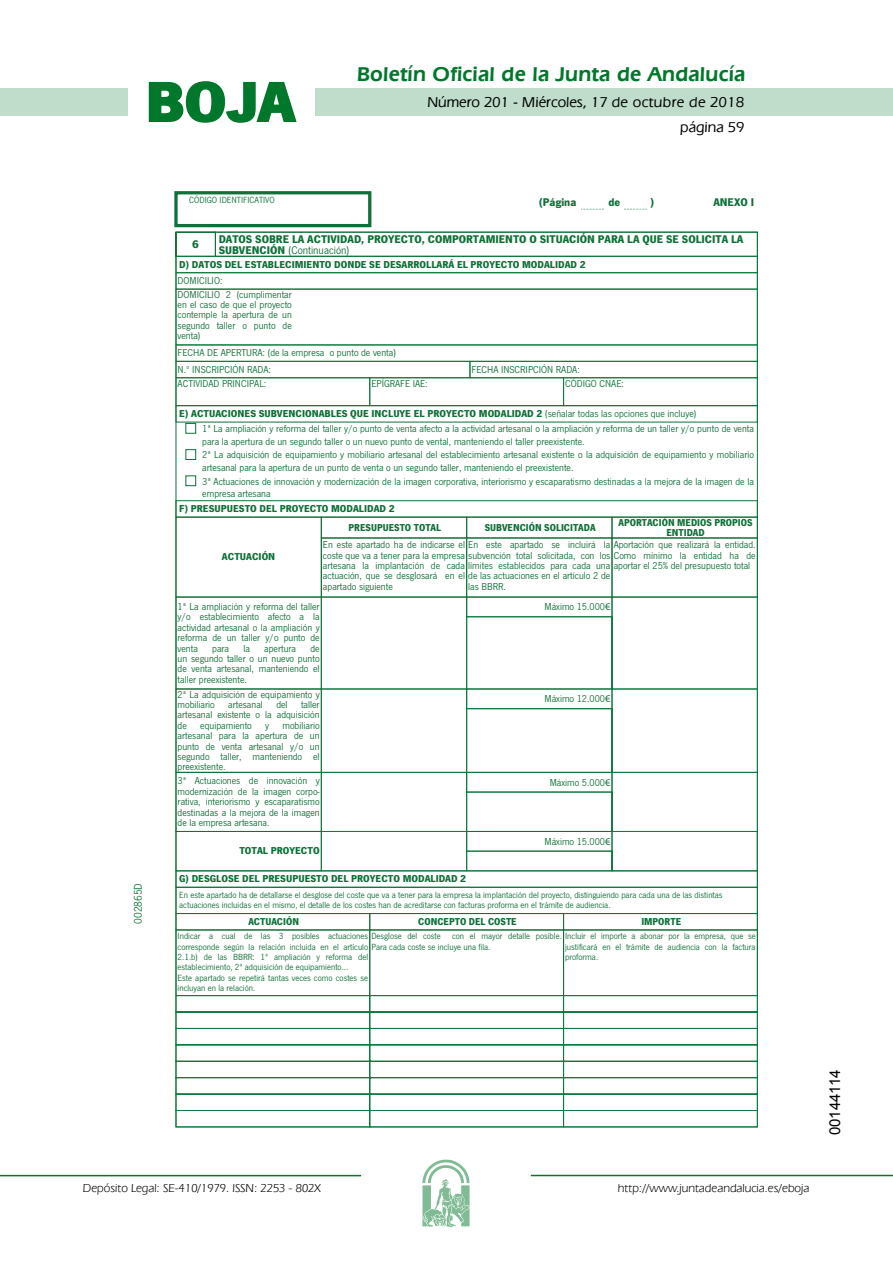
<style>
.page{position:relative;width:893px;height:1263px;background:#fff}
.page>*{position:absolute;margin:0;border:0;box-sizing:border-box;transform-origin:0 0}
.t1{font:700 57.75px "News Got T";color:#00782c;scale:1.14 1}
.t2{font:600 21px "Eras IT Cby BT";letter-spacing:.01em;color:#00782c}
.t3{font:500 15px/24.5px "Eras IT Cby BT";color:#000;text-align:right}
.t4{font:15px "Arial";color:#000}
.t5{font:12px "Eras IT Cby BT";color:#000}
.t6{font:700 11.55px/10.4px "News Got T";color:#107039}
.t7{font:11.55px "News Got T";color:#0f7139}
.t8{font:10.35px/10.4px "News Got T";color:#107039}
.t9{font:700 10.35px "News Got T";color:#107039}
.t10{font:700 10.35px/10.4px "News Got T";color:#107039;text-align:center;scale:.95 1}
.t11{font:9.3px/10.4px "News Got T";color:#107039}
.s1{font-weight:400}
.s2{font-weight:700}
.s3{font-family:"Myriad Pro"}
</style>
<div class="page">
<div style="left:315px;top:88px;width:577px;height:28px;background:#bfddca"></div>
<div style="left:0;top:88px;width:128px;height:28px;background:#bfddca"></div>
<hr style="left:0;top:1175px;width:361px;height:1px;background:#00782c">
<svg style="left:422px;top:1159px;width:47px;height:68px"></svg>
<hr style="left:531px;top:1175px;width:361px;height:1px;background:#00782c">
<svg style="left:148px;top:81px;width:149px;height:42px"></svg>
<div style="left:174px;top:191px;width:197px;height:36px;border:3px solid #107039"></div>
<svg style="left:581px;top:209px;width:23px;height:1px"></svg>
<svg style="left:624px;top:209px;width:23px;height:1px"></svg>
<svg style="left:175px;top:231px;width:583px;height:897px"></svg>
<div style="left:215px;top:232px;width:542px;height:25px;border:1px solid #107039"></div>
<div style="left:176px;top:256px;width:581px;height:17px;border:1px solid #107039"></div>
<div style="left:176px;top:289px;width:581px;height:56px;border:1px solid #0d7b3e"></div>
<div style="left:176px;top:361px;width:294px;height:17px;border:1px solid #0d7b3e"></div>
<div style="left:470px;top:361px;width:287px;height:17px;border:1px solid #0d7b3e"></div>
<div style="left:176px;top:405px;width:581px;height:17px;border:1px solid #107039"></div>
<div style="left:186px;top:423px;width:10px;height:10px;background:#fff"></div>
<div style="left:185px;top:423px;width:11px;height:11px;border:1px solid #107039"></div>
<div style="left:186px;top:450px;width:10px;height:9px;background:#fff"></div>
<div style="left:185px;top:449px;width:11px;height:11px;border:1px solid #107039"></div>
<div style="left:186px;top:476px;width:10px;height:10px;background:#fff"></div>
<div style="left:185px;top:476px;width:11px;height:10px;border:1px solid #107039"></div>
<div style="left:176px;top:500px;width:581px;height:17px;border:1px solid #107039"></div>
<div style="left:176px;top:517px;width:145px;height:80px;border:1px solid #107039"></div>
<div style="left:321px;top:517px;width:146px;height:21px;border:1px solid #107039"></div>
<div style="left:466px;top:517px;width:146px;height:21px;border:1px solid #107039"></div>
<div style="left:611px;top:517px;width:146px;height:21px;border:1px solid #107039"></div>
<div style="left:176px;top:597px;width:145px;height:92px;border:1px solid #107039"></div>
<div style="left:321px;top:597px;width:146px;height:92px;border:1px solid #0d7b3e"></div>
<div style="left:176px;top:772px;width:145px;height:60px;border:1px solid #107039"></div>
<div style="left:321px;top:772px;width:146px;height:60px;border:1px solid #0d7b3e"></div>
<div style="left:176px;top:831px;width:145px;height:40px;border:1px solid #107039"></div>
<div style="left:321px;top:831px;width:146px;height:40px;border:1px solid #0d7b3e"></div>
<svg style="left:466px;top:597px;width:291px;height:274px"></svg>
<div style="left:176px;top:887px;width:581px;height:27px;border:1px solid #107039"></div>
<div style="left:176px;top:913px;width:194px;height:17px;border:1px solid #107039"></div>
<div style="left:369px;top:913px;width:195px;height:17px;border:1px solid #107039"></div>
<div style="left:563px;top:913px;width:194px;height:17px;border:1px solid #107039"></div>
<svg style="left:176px;top:995px;width:581px;height:132px"></svg>
<h1 class="t1" style="left:145px;top:68px;width:133px">BOJA</h1>
<h2 class="t2" style="left:357px;top:62px;width:390px">Boletín Oficial de la Junta de Andalucía</h2>
<h3 class="t3" style="left:427px;top:90px;width:318px">Número 201 - Miércoles, 17 de octubre de 2018 página 59</h3>
<p class="t11" style="left:189px;top:195px;width:87px">CÓDIGO IDENTIFICATIVO</p>
<p class="t6" style="left:539px;top:197px;width:39px">(Página</p>
<p class="t6" style="left:608px;top:197px;width:13px">de</p>
<p class="t6" style="left:650px;top:197px;width:5px">)</p>
<p class="t6" style="left:713px;top:196px;width:42px">ANEXO I</p>
<p class="t6" style="left:192px;top:239px;width:8px">6</p>
<p class="t6" style="left:219px;top:234px;width:526px">DATOS SOBRE LA ACTIVIDAD, PROYECTO, COMPORTAMIENTO O SITUACIÓN PARA LA QUE SE SOLICITA LA<br>SUBVENCIÓN <span class="s1">(Continuación)</span></p>
<p class="t9" style="left:179px;top:258px;width:408px">D) DATOS DEL ESTABLECIMIENTO DONDE SE DESARROLLARÁ EL PROYECTO MODALIDAD 2</p>
<p class="t8" style="left:178px;top:273px;width:116px;line-height:14px">DOMICILIO:<br>DOMICILIO 2 (cumplimentar</p>
<p class="t8" style="left:178px;top:300px;width:116px;text-align:justify">en el caso de que el proyecto contemple la apertura de un segundo taller o punto de venta)</p>
<p class="t8" style="left:178px;top:344px;width:220px;line-height:16.5px">FECHA DE APERTURA: (de la empresa o punto de venta)<br>N.º INSCRIPCIÓN RADA:</p>
<p class="t8" style="left:471px;top:364px;width:110px">FECHA INSCRIPCIÓN RADA:</p>
<p class="t8" style="left:178px;top:378px;width:90px">ACTIVIDAD PRINCIPAL:</p>
<p class="t8" style="left:371px;top:379px;width:58px">EPÍGRAFE IAE:</p>
<p class="t8" style="left:565px;top:379px;width:60px">CÓDIGO CNAE:</p>
<p class="t8" style="left:202px;top:406px;width:553px;line-height:15px;text-indent:-23px"><span class="s2">E) ACTUACIONES SUBVENCIONABLES QUE INCLUYE EL PROYECTO MODALIDAD 2</span> (señalar todas las opciones que incluye)<br>1ª La ampliación y reforma del taller y/o punto de venta afecto a la actividad artesanal o la ampliación y reforma de un taller y/o punto de venta</p>
<p class="t8" style="left:202px;top:435px;width:553px;line-height:13.6px">para la apertura de un segundo taller o un nuevo punto de vental, manteniendo el taller preexistente.<br>2ª La adquisición de equipamiento y mobiliario artesanal del establecimiento artesanal existente o la adquisición de equipamiento y mobiliario</p>
<p class="t8" style="left:202px;top:461px;width:553px;line-height:13.6px">artesanal para la apertura de un punto de venta o un segundo taller, manteniendo el preexistente.<br>3ª Actuaciones de innovación y modernización de la imagen corporativa, interiorismo y escaparatismo destinadas a la mejora de la imagen de la</p>
<p class="t8" style="left:202px;top:489px;width:70px">empresa artesana</p>
<p class="t9" style="left:179px;top:503px;width:217px">F) PRESUPUESTO DEL PROYECTO MODALIDAD 2</p>
<p class="t9" style="left:222px;top:551px;width:55px">ACTUACIÓN</p>
<p class="t10" style="left:618px;top:517px;width:143px">APORTACIÓN MEDIOS PROPIOS<br>ENTIDAD</p>
<p class="t10" style="left:484px;top:522px;width:118px">SUBVENCIÓN SOLICITADA</p>
<p class="t10" style="left:348px;top:522px;width:99px">PRESUPUESTO TOTAL</p>
<p class="t8" style="left:323px;top:540px;width:434px">En este apartado ha de indicarse el En este apartado se incluirá la Aportación que realizará la entidad. coste que va a tener para la empresa subvención total solicitada, con los Como mínimo la entidad ha de artesana la implantación de cada límites establecidos para cada una aportar el 25% del presupuesto total actuación, que se desglosará en el de las actuaciones en el artículo 2 de<br>apartado siguiente</p>
<p class="t8" style="left:468px;top:581px;width:39px">las BBRR.</p>
<p class="t8" style="left:178px;top:601px;width:144px;text-align:justify">1ª La ampliación y reforma del taller y/o establecimiento afecto a la actividad artesanal o la ampliación y reforma de un taller y/o punto de venta</p>
<p class="t8" style="left:177px;top:643px;width:144px;text-align:justify;text-indent:133px">de un segundo taller o un nuevo punto de venta artesanal, manteniendo el taller preexistente.</p>
<p class="t8" style="left:212px;top:643px;width:18px">para</p>
<p class="t8" style="left:243px;top:643px;width:8px">la</p>
<p class="t8" style="left:264px;top:643px;width:33px">apertura</p>
<p class="t8" style="left:178px;top:689px;width:143px">2ª La adquisición de equipamiento y mobiliario</p>
<p class="t8" style="left:177px;top:699px;width:144px;text-align:justify;text-indent:123px">taller artesanal existente o la adquisición de</p>
<p class="t8" style="left:228px;top:699px;width:36px">artesanal</p>
<p class="t8" style="left:276px;top:699px;width:13px">del</p>
<p class="t8" style="left:177px;top:720px;width:144px;text-align:justify;text-indent:105px">mobiliario artesanal para la apertura de un punto de venta artesanal y/o un segundo taller, manteniendo el preexistente.</p>
<p class="t8" style="left:200px;top:720px;width:53px">equipamiento</p>
<p class="t8" style="left:265px;top:720px;width:5px">y</p>
<p class="t8" style="left:544px;top:602px;width:67px">Máximo 15.000<span class="s3">€</span></p>
<p class="t8" style="left:544px;top:694px;width:67px">Máximo 12.000<span class="s3">€</span></p>
<p class="t7" style="left:132px;top:924px;width:42px;rotate:-90deg">002865D</p>
<p class="t8" style="left:178px;top:776px;width:144px;text-align:justify">3ª Actuaciones de innovación y modernización de la imagen corpo&shy;rativa, interiorismo y escaparatismo destinadas a la mejora de la imagen de la empresa artesana.</p>
<p class="t8" style="left:549px;top:777px;width:62px">Máximo 5.000<span class="s3">€</span></p>
<p class="t9" style="left:239px;top:845px;width:82px">TOTAL PROYECTO</p>
<p class="t8" style="left:544px;top:836px;width:67px">Máximo 15.000<span class="s3">€</span></p>
<p class="t9" style="left:179px;top:873px;width:288px">G) DESGLOSE DEL PRESUPUESTO DEL PROYECTO MODALIDAD 2</p>
<p class="t11" style="left:179px;top:889px;width:545px">En este apartado ha de detallarse el desglose del coste que va a tener para la empresa la implantación del proyecto, distinguiendo para cada una de las distintas actuaciones incluidas en el mismo, el detalle de los costes han de acreditarse con facturas proforma en el trámite de audiencia.</p>
<p class="t10" style="left:248px;top:916px;width:55px">ACTUACIÓN</p>
<p class="t11" style="left:178px;top:931px;width:579px">Indicar a cual de las 3 posibles actuaciones Desglose del coste con el mayor detalle posible. Incluir el importe a abonar por la empresa, que se corresponde según la relación incluida en el artículo Para cada coste se incluye una fila.<br>2.1.b) de las BBRR: 1ª ampliación y reforma del<br>establecimiento, 2ª adquisición de equipamiento...<br>Este apartado se repetirá tantas veces como costes se<br>incluyan en la relación.</p>
<p class="t10" style="left:418px;top:916px;width:105px">CONCEPTO DEL COSTE</p>
<p class="t10" style="left:641px;top:916px;width:43px">IMPORTE</p>
<p class="t11" style="left:565px;top:941px;width:192px">justificará en el trámite de audiencia con la factura proforma.</p>
<p class="t5" style="left:83px;top:1181px;width:239px">Depósito Legal: SE-410/1979. ISSN: 2253 - 802X</p>
<p class="t5" style="left:618px;top:1181px;width:193px">http://www.juntadeandalucia.es/eboja</p>
<h3 class="t4" style="left:825px;top:1135px;width:67px;rotate:-90deg">00144114</h3>
</div>
